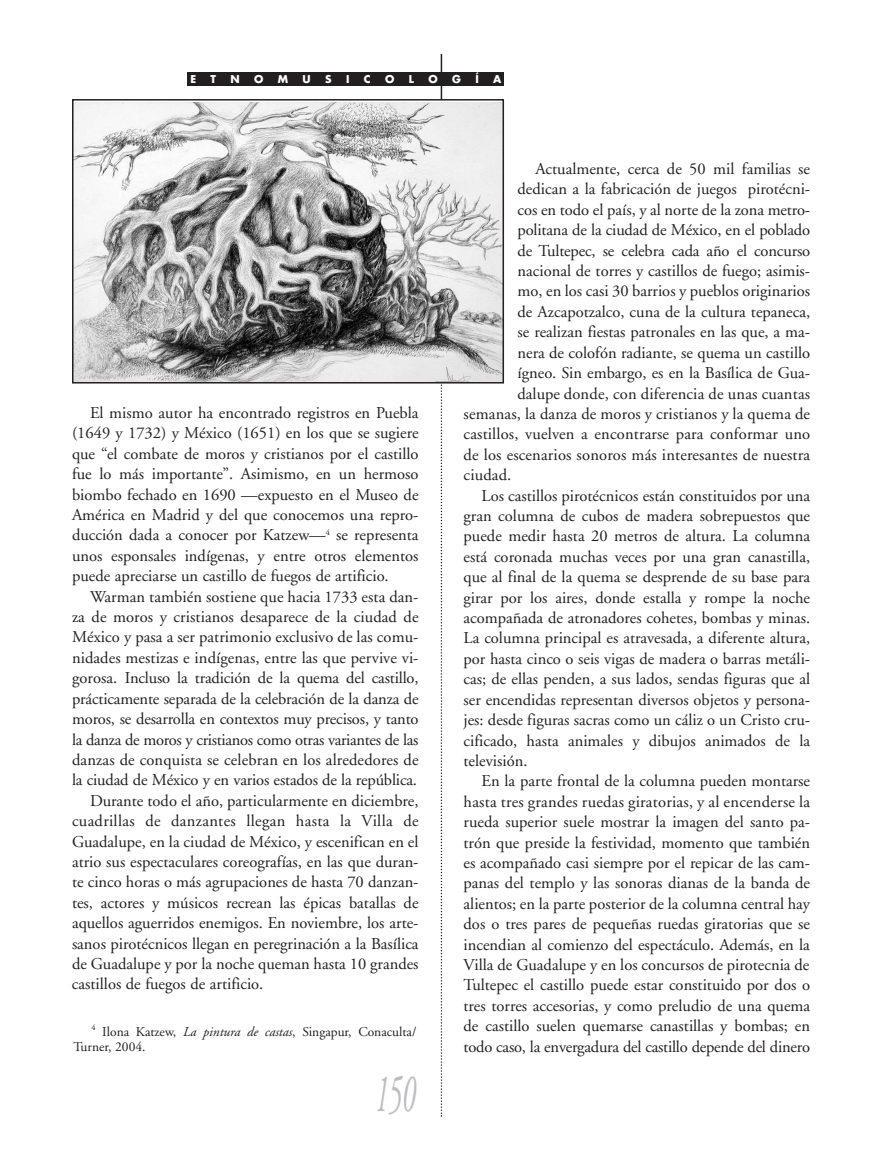
<style>
.page{position:relative;width:893px;height:1170px;background:#fff}
.page>*{position:absolute;margin:0;border:0;box-sizing:border-box;transform-origin:0 0}
.t1{font:italic 54px "Adobe Garamond";color:#bcbdc0;scale:.5 1}
.t2{font:16.5px/20.4px "Adobe Garamond";color:#231f20;text-align:justify}
.t3{font:16.5px "Adobe Garamond";letter-spacing:-.02em;color:#231f20}
.t4{font:16.5px "Adobe Garamond";letter-spacing:.02em;color:#231f20}
.t5{font:13.5px/15.9px "Adobe Garamond";color:#231f20}
.t6{font:700 10.5px "Futura";color:#fff}
.s1{font-style:italic}
</style>
<div class="page">
<hr style="left:441px;top:54px;width:1px;height:306px;background:#231f20">
<svg style="left:441px;top:383px;width:1px;height:733px"></svg>
<div style="left:188px;top:72px;width:316px;height:14px;background:#231f20"></div>
<img style="left:75px;top:103px;width:426px;height:277px">
<div style="left:72px;top:99px;width:432px;height:284px;border:2px solid #231f20"></div>
<p class="t6" style="left:190px;top:74px;width:7px">E</p>
<p class="t6" style="left:211px;top:74px;width:7px">T</p>
<p class="t6" style="left:231px;top:74px;width:11px">N</p>
<p class="t6" style="left:254px;top:74px;width:11px">O</p>
<p class="t6" style="left:278px;top:74px;width:12px">M</p>
<p class="t6" style="left:303px;top:74px;width:10px">U</p>
<p class="t6" style="left:325px;top:74px;width:8px">S</p>
<p class="t6" style="left:346px;top:74px;width:5px">I</p>
<p class="t6" style="left:364px;top:74px;width:8px">C</p>
<p class="t6" style="left:385px;top:74px;width:11px">O</p>
<p class="t6" style="left:409px;top:74px;width:7px">L</p>
<p class="t6" style="left:428px;top:74px;width:11px">O</p>
<p class="t6" style="left:452px;top:74px;width:10px">G</p>
<p class="t6" style="left:475px;top:74px;width:5px">Í</p>
<p class="t6" style="left:493px;top:74px;width:10px">A</p>
<p class="t2" style="left:72px;top:404px;width:348px;text-indent:18px">El mismo autor ha encontrado registros en Puebla (1649 y 1732) y México (1651) en los que se sugiere que “el combate de moros y cristianos por el castillo fue lo más importante”. Asimismo, en un hermoso biombo fechado en 1690 —expuesto en el Museo de América en Madrid y del que conocemos una repro&shy;ducción dada a conocer por Katzew—<sup>4</sup> se representa unos esponsales indígenas, y entre otros elementos puede apreciarse un castillo de fuegos de artificio.</p>
<p class="t2" style="left:90px;top:587px;width:330px">Warman también sostiene que hacia 1733 esta dan-</p>
<p class="t2" style="left:72px;top:608px;width:348px">za de moros y cristianos desaparece de la ciudad de</p>
<p class="t2" style="left:72px;top:628px;width:348px">México y pasa a ser patrimonio exclusivo de las comu-</p>
<p class="t2" style="left:72px;top:648px;width:348px">nidades mestizas e indígenas, entre las que pervive vi-</p>
<p class="t2" style="left:72px;top:669px;width:348px">gorosa. Incluso la tradición de la quema del castillo,</p>
<p class="t2" style="left:72px;top:689px;width:348px">prácticamente separada de la celebración de la danza de</p>
<p class="t2" style="left:72px;top:710px;width:348px">moros, se desarrolla en contextos muy precisos, y tanto</p>
<p class="t3" style="left:72px;top:732px;width:348px">la danza de moros y cristianos como otras variantes de las</p>
<p class="t2" style="left:72px;top:750px;width:348px">danzas de conquista se celebran en los alrededores de</p>
<p class="t2" style="left:72px;top:771px;width:347px">la ciudad de México y en varios estados de la república.</p>
<p class="t2" style="left:90px;top:791px;width:330px">Durante todo el año, particularmente en diciembre,</p>
<p class="t4" style="left:72px;top:814px;width:348px">cuadrillas de danzantes llegan hasta la Villa de</p>
<p class="t2" style="left:72px;top:832px;width:348px">Guadalupe, en la ciudad de México, y escenifican en el</p>
<p class="t2" style="left:72px;top:852px;width:348px">atrio sus espectaculares coreografías, en las que duran-</p>
<p class="t2" style="left:72px;top:873px;width:348px">te cinco horas o más agrupaciones de hasta 70 danzan-</p>
<p class="t2" style="left:72px;top:893px;width:348px">tes, actores y músicos recrean las épicas batallas de</p>
<p class="t2" style="left:72px;top:914px;width:348px">aquellos aguerridos enemigos. En noviembre, los arte-</p>
<p class="t2" style="left:72px;top:934px;width:348px">sanos pirotécnicos llegan en peregrinación a la Basílica</p>
<p class="t2" style="left:72px;top:954px;width:348px">de Guadalupe y por la noche queman hasta 10 grandes</p>
<p class="t2" style="left:72px;top:975px;width:193px">castillos de fuegos de artificio.</p>
<p class="t5" style="left:73px;top:1024px;width:344px;text-indent:18px"><sup>4</sup> Ilona Katzew, <span class="s1">La pintura de castas</span>, Singapur, Conaculta/<br>Turner, 2004.</p>
<h1 class="t1" style="left:375px;top:1071px;width:82px">150</h1>
<p class="t2" style="left:535px;top:160px;width:276px">Actualmente, cerca de 50 mil familias se</p>
<p class="t2" style="left:517px;top:180px;width:294px">dedican a la fabricación de juegos pirotécni-</p>
<p class="t2" style="left:517px;top:201px;width:294px">cos en todo el país, y al norte de la zona metro-</p>
<p class="t2" style="left:517px;top:221px;width:294px">politana de la ciudad de México, en el poblado</p>
<p class="t2" style="left:517px;top:241px;width:294px">de Tultepec, se celebra cada año el concurso</p>
<p class="t2" style="left:517px;top:262px;width:294px">nacional de torres y castillos de fuego; asimis-</p>
<p class="t2" style="left:517px;top:282px;width:294px">mo, en los casi 30 barrios y pueblos originarios</p>
<p class="t2" style="left:517px;top:303px;width:294px">de Azcapotzalco, cuna de la cultura tepaneca,</p>
<p class="t2" style="left:517px;top:323px;width:294px">se realizan fiestas patronales en las que, a ma-</p>
<p class="t2" style="left:517px;top:343px;width:294px">nera de colofón radiante, se quema un castillo</p>
<p class="t2" style="left:517px;top:364px;width:294px">ígneo. Sin embargo, es en la Basílica de Gua-</p>
<p class="t2" style="left:517px;top:384px;width:294px">dalupe donde, con diferencia de unas cuantas</p>
<p class="t2" style="left:464px;top:405px;width:348px">semanas, la danza de moros y cristianos y la quema de</p>
<p class="t2" style="left:464px;top:425px;width:348px">castillos, vuelven a encontrarse para conformar uno</p>
<p class="t2" style="left:464px;top:445px;width:348px">de los escenarios sonoros más interesantes de nuestra</p>
<p class="t2" style="left:464px;top:466px;width:49px">ciudad.</p>
<p class="t2" style="left:482px;top:486px;width:330px">Los castillos pirotécnicos están constituidos por una</p>
<p class="t2" style="left:464px;top:507px;width:348px">gran columna de cubos de madera sobrepuestos que</p>
<p class="t2" style="left:464px;top:527px;width:348px">puede medir hasta 20 metros de altura. La columna</p>
<p class="t2" style="left:464px;top:547px;width:348px">está coronada muchas veces por una gran canastilla,</p>
<p class="t2" style="left:464px;top:568px;width:348px">que al final de la quema se desprende de su base para</p>
<p class="t2" style="left:464px;top:588px;width:348px">girar por los aires, donde estalla y rompe la noche</p>
<p class="t2" style="left:464px;top:609px;width:348px">acompañada de atronadores cohetes, bombas y minas.</p>
<p class="t2" style="left:464px;top:629px;width:348px">La columna principal es atravesada, a diferente altura,</p>
<p class="t2" style="left:464px;top:649px;width:348px">por hasta cinco o seis vigas de madera o barras metáli-</p>
<p class="t2" style="left:464px;top:670px;width:348px">cas; de ellas penden, a sus lados, sendas figuras que al</p>
<p class="t2" style="left:464px;top:690px;width:348px">ser encendidas representan diversos objetos y persona-</p>
<p class="t2" style="left:464px;top:711px;width:348px">jes: desde figuras sacras como un cáliz o un Cristo cru-</p>
<p class="t2" style="left:464px;top:731px;width:348px">cificado, hasta animales y dibujos animados de la</p>
<p class="t2" style="left:464px;top:751px;width:65px">televisión.</p>
<p class="t2" style="left:482px;top:772px;width:330px">En la parte frontal de la columna pueden montarse</p>
<p class="t2" style="left:464px;top:792px;width:348px">hasta tres grandes ruedas giratorias, y al encenderse la</p>
<p class="t2" style="left:464px;top:813px;width:348px">rueda superior suele mostrar la imagen del santo pa-</p>
<p class="t2" style="left:464px;top:833px;width:348px">trón que preside la festividad, momento que también</p>
<p class="t2" style="left:464px;top:853px;width:348px">es acompañado casi siempre por el repicar de las cam-</p>
<p class="t2" style="left:464px;top:874px;width:348px">panas del templo y las sonoras dianas de la banda de</p>
<p class="t2" style="left:464px;top:894px;width:348px">alientos; en la parte posterior de la columna central hay</p>
<p class="t2" style="left:464px;top:915px;width:348px">dos o tres pares de pequeñas ruedas giratorias que se</p>
<p class="t2" style="left:464px;top:935px;width:348px">incendian al comienzo del espectáculo. Además, en la</p>
<p class="t2" style="left:464px;top:955px;width:347px">Villa de Guadalupe y en los concursos de pirotecnia de</p>
<p class="t2" style="left:464px;top:976px;width:348px">Tultepec el castillo puede estar constituido por dos o</p>
<p class="t2" style="left:464px;top:996px;width:348px">tres torres accesorias, y como preludio de una quema</p>
<p class="t2" style="left:464px;top:1017px;width:348px">de castillo suelen quemarse canastillas y bombas; en</p>
<p class="t2" style="left:464px;top:1037px;width:348px">todo caso, la envergadura del castillo depende del dinero</p>
</div>
